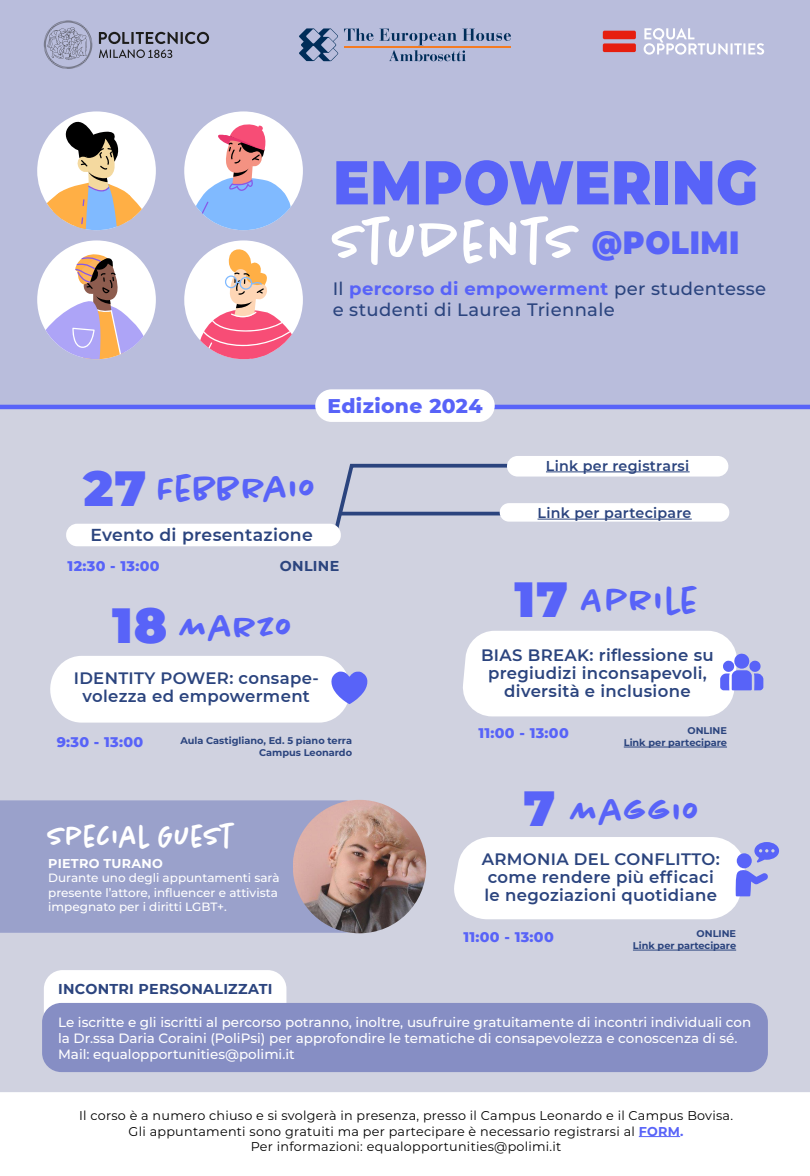
<style>
.page{position:relative;width:810px;height:1176px;background:#fff}
.page>*{position:absolute;margin:0;border:0;box-sizing:border-box;transform-origin:0 0}
.t1{font:900 61.72px "Montserrat";letter-spacing:.015em;color:#5863f8;scale:.88 1}
.t2{font:500 57.6px "Chantal";letter-spacing:.02em;color:#fff;scale:.88 1}
.t3{font:900 49.5px "Montserrat";color:#5863f8}
.t4{font:500 36.75px "Chantal";letter-spacing:.02em;color:#5863f8}
.t5{font:900 32.25px "Montserrat";letter-spacing:.02em;color:#5863f8;scale:.91 1}
.t6{font:500 30.75px "Chantal";letter-spacing:.02em;color:#fff;scale:.88 1}
.t7{font:800 20.25px "Montserrat";letter-spacing:.02em;color:#5863f8}
.t8{font:500 18px/21.6px "Montserrat";letter-spacing:.02em;color:#2b447e}
.t9{font:600 17.25px "Montserrat";letter-spacing:.02em;color:#2b447e}
.t10{font:600 16.5px/18px "Montserrat";letter-spacing:.02em;color:#2b447e;text-align:center}
.t11{font:800 14.25px "Montserrat";letter-spacing:.02em;color:#5863f8}
.t12{font:600 14.25px "Montserrat";letter-spacing:.02em;color:#2b447e}
.t13{font:700 14.25px "Montserrat";letter-spacing:.02em;color:#2b447e}
.t14{font:500 13.5px/16.2px "Montserrat";color:#fff}
.t15{font:12.75px/15.3px "Montserrat";letter-spacing:.02em;color:#000;text-align:center}
.t16{font:700 12.75px "Montserrat";letter-spacing:.02em;color:#fff}
.t17{font:500 12px/14.4px "Montserrat";color:#fff}
.t18{font:700 9.75px/11.7px "Montserrat";color:#2b447e;text-align:right}
.s1{font-weight:700;color:#5863f8}
.s2{font-family:"Montserrat";font-weight:900;font-size:49.5px}
</style>
<div class="page">
<div style="left:0;top:408px;width:810px;height:767px;background:#d0d2e0"></div>
<div style="left:0;top:0;width:810px;height:408px;background:#b9bddc"></div>
<hr style="left:0;top:405px;width:810px;height:4px;background:#5863f8">
<svg style="left:454px;top:837px;width:325px;height:82px;background:#f3f4fb"></svg>
<div style="left:737px;top:853px;width:15px;height:15px;background:#5863f8;border-radius:50%"></div>
<svg style="left:463px;top:631px;width:300px;height:85px;background:#f3f4fb"></svg>
<svg style="left:50px;top:656px;width:318px;height:66px;background:#f4f5fc"></svg>
<div style="left:603px;top:31px;width:33px;height:8px;background:#e61e0f;border-radius:2px"></div>
<div style="left:603px;top:43px;width:33px;height:9px;background:#e61e0f;border-radius:2px"></div>
<svg style="left:644px;top:28px;width:120px;height:27px"></svg>
<svg style="left:99px;top:32px;width:110px;height:26px"></svg>
<svg style="left:44px;top:20px;width:48px;height:49px"></svg>
<svg style="left:37px;top:111px;width:119px;height:119px"></svg>
<svg style="left:37px;top:240px;width:119px;height:119px"></svg>
<svg style="left:184px;top:240px;width:119px;height:119px"></svg>
<svg style="left:184px;top:111px;width:119px;height:119px"></svg>
<svg style="left:299px;top:28px;width:212px;height:33px"></svg>
<div style="left:315px;top:389px;width:180px;height:33px;background:#fff;border-radius:16px"></div>
<hr style="left:624px;top:746px;width:103px;height:1px;background:#2b447e">
<svg style="left:66px;top:456px;width:664px;height:90px"></svg>
<hr style="left:633px;top:949px;width:103px;height:1px;background:#2b447e">
<div style="left:44px;top:970px;width:242px;height:42px;background:#fff"></div>
<div style="left:42px;top:1002px;width:726px;height:70px;background:#868ec4;border-radius:19px"></div>
<div style="left:0;top:1092px;width:810px;height:83px;background:#fff"></div>
<hr style="left:639px;top:1136px;width:41px;height:1px;background:#5863f8">
<div style="left:0;top:800px;width:344px;height:132px;background:#9aa1cb"></div>
<img style="left:293px;top:799px;width:133px;height:134px;border-radius:65px">
<h1 class="t1" style="left:333px;top:136px;width:484px">EMPOWERING</h1>
<h2 class="t2" style="left:333px;top:206px;width:280px">STUDENTS</h2>
<h3 class="t5" style="left:592px;top:218px;width:164px">@POLIMI</h3>
<h3 class="t8" style="left:333px;top:276px;width:435px">Il <span class="s1">percorso di empowerment</span> per studentesse e studenti di Laurea Triennale</h3>
<h3 class="t7" style="left:327px;top:391px;width:157px">Edizione 2024</h3>
<h3 class="t4" style="left:84px;top:465px;width:236px"><span class="s2">27</span> FEBBRAIO</h3>
<p class="t9" style="left:90px;top:523px;width:224px">Evento di presentazione</p>
<p class="t11" style="left:68px;top:555px;width:93px">12:30 - 13:00</p>
<p class="t13" style="left:280px;top:555px;width:61px">ONLINE</p>
<h3 class="t4" style="left:112px;top:604px;width:184px"><span class="s2">18</span> MARZO</h3>
<p class="t12" style="left:546px;top:455px;width:145px">Link per registrarsi</p>
<p class="t12" style="left:538px;top:503px;width:155px">Link per partecipare</p>
<h3 class="t4" style="left:515px;top:577px;width:185px"><span class="s2">17</span> APRILE</h3>
<p class="t10" style="left:74px;top:668px;width:247px">IDENTITY POWER: consape&shy;volezza ed empowerment</p>
<p class="t10" style="left:481px;top:645px;width:234px">BIAS BREAK: riflessione su pregiudizi inconsapevoli, diversità e inclusione</p>
<p class="t11" style="left:57px;top:732px;width:88px">9:30 - 13:00</p>
<p class="t18" style="left:180px;top:734px;width:173px">Aula Castigliano, Ed. 5 piano terra<br>Campus Leonardo</p>
<p class="t18" style="left:624px;top:724px;width:105px">ONLINE<br>Link per partecipare</p>
<p class="t11" style="left:479px;top:722px;width:92px">11:00 - 13:00</p>
<h3 class="t6" style="left:48px;top:817px;width:212px">SPECIAL GUEST</h3>
<p class="t16" style="left:48px;top:854px;width:116px">PIETRO TURANO</p>
<p class="t17" style="left:48px;top:870px;width:233px">Durante uno degli appuntamenti sarà presente l’attore, influencer e attivista impegnato per i diritti LGBT+.</p>
<h3 class="t3" style="left:524px;top:771px;width:33px">7</h3>
<h3 class="t4" style="left:571px;top:788px;width:132px">MAGGIO</h3>
<p class="t10" style="left:482px;top:849px;width:240px;text-align:left">ARMONIA DEL CONFLITTO: come rendere più efficaci le negoziazioni quotidiane</p>
<p class="t11" style="left:464px;top:926px;width:92px">11:00 - 13:00</p>
<p class="t18" style="left:633px;top:927px;width:105px">ONLINE<br>Link per partecipare</p>
<p class="t13" style="left:58px;top:979px;width:216px">INCONTRI PERSONALIZZATI</p>
<p class="t14" style="left:58px;top:1013px;width:695px">Le iscritte e gli iscritti al percorso potranno, inoltre, usufruire gratuitamente di incontri individuali con la Dr.ssa Daria Coraini (PoliPsi) per approfondire le tematiche di consapevolezza e conoscenza di sé.<br>Mail: equalopportunities@polimi.it</p>
<p class="t15" style="left:79px;top:1107px;width:655px">Il corso è a numero chiuso e si svolgerà in presenza, presso il Campus Leonardo e il Campus Bovisa.<br>Gli appuntamenti sono gratuiti ma per partecipare è necessario registrarsi al <span class="s1">FORM.<br></span>Per informazioni: equalopportunities@polimi.it</p>
</div>
